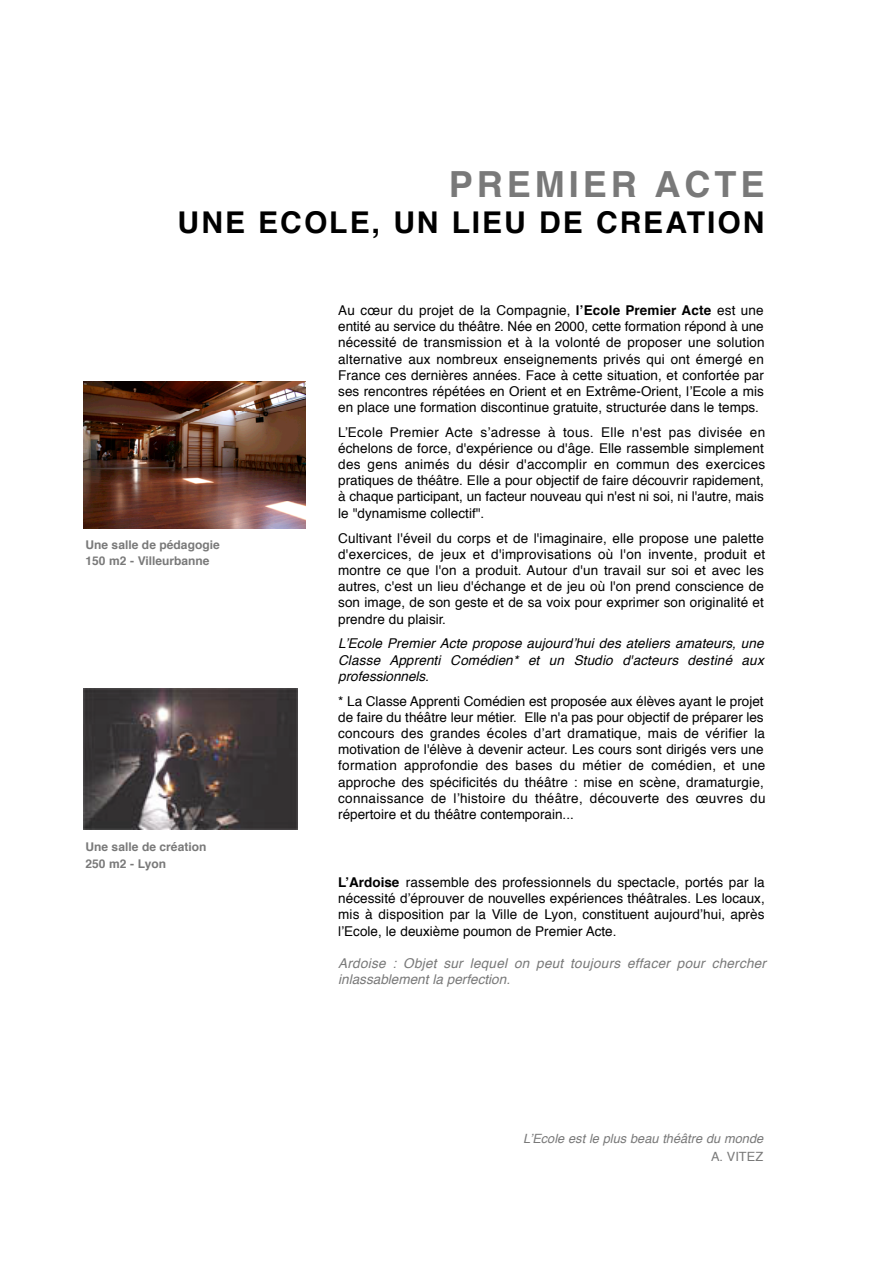
<style>
.page{position:relative;width:893px;height:1263px;background:#fff}
.page>*{position:absolute;margin:0;border:0;box-sizing:border-box;transform-origin:0 0}
.t1{font:700 36px "Helvetica";letter-spacing:.115em;color:#797979}
.t2{font:700 30px "Helvetica";letter-spacing:.07em;color:#000}
.t3{font:13.5px/16.2px "Helvetica";letter-spacing:.005em;color:#000;text-align:justify}
.t4{font:italic 13.5px/16.2px "Helvetica";color:#000;text-align:justify}
.t5{font:italic 13.5px/16.2px "Helvetica";color:#797979}
.t6{font:italic 12.75px "Helvetica";color:#797979}
.t7{font:12.75px "Helvetica";color:#797979}
.t8{font:700 12px/16.5px "Helvetica";color:#797979}
.s1{font-weight:700}
</style>
<div class="page">
<img style="left:84px;top:382px;width:222px;height:146px">
<img style="left:84px;top:689px;width:213px;height:141px">
<h1 class="t1" style="left:449px;top:169px;width:317px">PREMIER A C T E</h1>
<h2 class="t2" style="left:177px;top:210px;width:588px">UNE ECOLE, UN LIEU DE CREAT I O N</h2>
<p class="t8" style="left:85px;top:537px;width:136px">Une salle de pédagogie<br>150 m2 - Villeurbanne</p>
<p class="t8" style="left:85px;top:840px;width:123px">Une salle de création<br>250 m2 - Lyon</p>
<p class="t3" style="left:338px;top:303px;width:428px">Au cœur du projet de la Compagnie, <span class="s1">l’Ecole Premier Acte</span> est une entité au service du théâtre. Née en 2000, cette formation répond à une nécessité de transmission et à la volonté de proposer une solution alternative aux nombreux enseignements privés qui ont émergé en France ces dernières années. Face à cette situation, et confortée par ses rencontres répétées en Orient et en Extrême-Orient, l’Ecole a mis en place une formation discontinue gratuite, structurée dans le temps.</p>
<p class="t3" style="left:338px;top:425px;width:428px">L’Ecole Premier Acte s’adresse à tous. Elle n'est pas divisée en échelons de force, d'expérience ou d'âge. Elle rassemble simplement des gens animés du désir d'accomplir en commun des exercices pratiques de théâtre. Elle a pour objectif de faire découvrir rapidement, à chaque participant, un facteur nouveau qui n'est ni soi, ni l'autre, mais le "dynamisme collectif".</p>
<p class="t3" style="left:338px;top:531px;width:428px">Cultivant l'éveil du corps et de l'imaginaire, elle propose une palette d'exercices, de jeux et d'improvisations où l'on invente, produit et montre ce que l'on a produit. Autour d'un travail sur soi et avec les autres, c'est un lieu d'échange et de jeu où l'on prend conscience de son image, de son geste et de sa voix pour exprimer son originalité et prendre du plaisir.</p>
<p class="t4" style="left:338px;top:637px;width:430px">L’Ecole Premier Acte propose aujourd’hui des ateliers amateurs, une Classe Apprenti Comédien* et un Studio d'acteurs destiné aux professionnels.</p>
<p class="t3" style="left:338px;top:694px;width:429px;text-align:left">* La Classe Apprenti Comédien est proposée aux élèves ayant le projet de faire du théâtre leur métier. Elle n'a pas pour objectif de préparer les concours des grandes écoles d’art dramatique, mais de vérifier la motivation de l'élève à devenir acteur. Les cours sont dirigés vers une formation approfondie des bases du métier de comédien, et une approche des spécificités du théâtre : mise en scène, dramaturgie, connaissance de l’histoire du théâtre, découverte des œuvres du répertoire et du théâtre contemporain...</p>
<p class="t3" style="left:338px;top:875px;width:428px"><span class="s1">L’Ardoise</span> rassemble des professionnels du spectacle, portés par la nécessité d’éprouver de nouvelles expériences théâtrales. Les locaux, mis à disposition par la Ville de Lyon, constituent aujourd’hui, après l’Ecole, le deuxième poumon de Premier Acte.</p>
<p class="t5" style="left:338px;top:956px;width:432px">Ardoise : Objet sur lequel on peut toujours effacer pour chercher inlassablement la perfection.</p>
<p class="t6" style="left:523px;top:1134px;width:244px">L’Ecole est le plus beau théâtre du monde</p>
<p class="t7" style="left:711px;top:1152px;width:54px">A. VITEZ</p>
</div>
